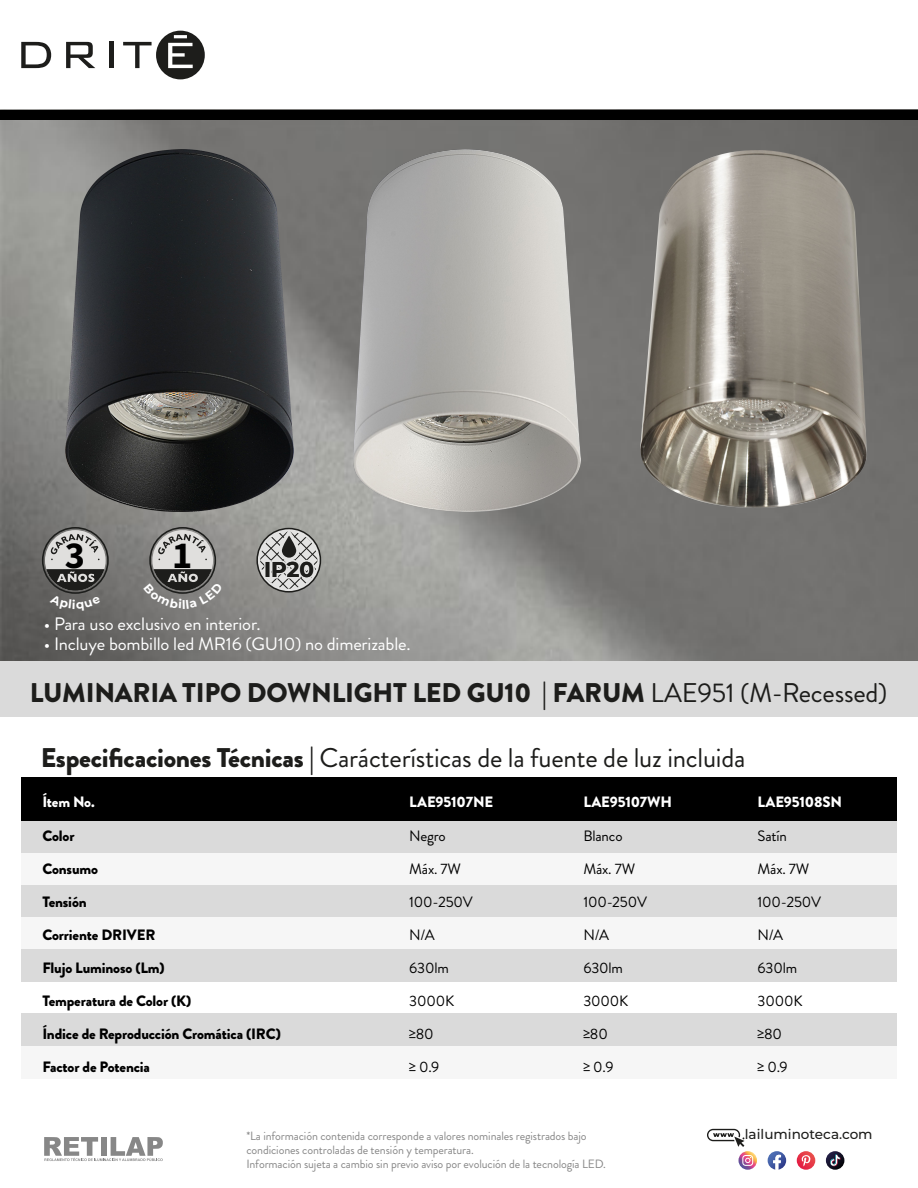
<style>
.page{position:relative;width:918px;height:1188px;background:#fff}
.page>*{position:absolute;margin:0;border:0;box-sizing:border-box;transform-origin:0 0}
.t1{font:27px "Brandon Grotesque";letter-spacing:-.01em;color:#1d1d1b}
.t2{font:900 27px "Brandon Grotesque";letter-spacing:-.01em;color:#1d1d1b}
.t3{font:700 21.45px "Montserrat";color:#1d1d1b}
.t4{font:18px "Brandon Grotesque";letter-spacing:-.01em;color:#fff}
.t5{font:900 15px "Brandon Grotesque";letter-spacing:-.01em;color:#000}
.t6{font:15px/33px "Brandon Grotesque";letter-spacing:-.01em;color:#000}
.t7{font:900 15px "Brandon Grotesque";letter-spacing:-.01em;color:#fff}
.t8{font:500 13.65px "Montserrat";color:#1d1d1b}
.t9{font:12px/14px "Brandon Grotesque";letter-spacing:-.01em;color:#878787}
.s1{font-weight:400}
.s2{font-weight:900}
.s3{color:#fff}
</style>
<div class="page">
<img style="left:0;top:120px;width:918px;height:542px">
<svg style="left:21px;top:42px;width:30px;height:26px"></svg>
<svg style="left:66px;top:42px;width:29px;height:26px"></svg>
<hr style="left:109px;top:42px;width:4px;height:26px;background:#1d1d1b">
<svg style="left:123px;top:31px;width:82px;height:48px"></svg>
<div style="left:0;top:662px;width:918px;height:55px;background:#dadada"></div>
<div style="left:0;top:110px;width:918px;height:10px;background:#000"></div>
<div style="left:22px;top:777px;width:875px;height:44px;background:#000"></div>
<div style="left:22px;top:821px;width:875px;height:32px;background:#dadada"></div>
<div style="left:22px;top:853px;width:875px;height:32px;background:#f6f6f6"></div>
<div style="left:22px;top:885px;width:875px;height:32px;background:#dadada"></div>
<div style="left:22px;top:917px;width:875px;height:33px;background:#f6f6f6"></div>
<div style="left:22px;top:950px;width:875px;height:32px;background:#dadada"></div>
<div style="left:22px;top:1046px;width:875px;height:32px;background:#f6f6f6"></div>
<div style="left:22px;top:1014px;width:875px;height:32px;background:#dadada"></div>
<img style="left:65px;top:150px;width:229px;height:361px">
<img style="left:354px;top:150px;width:227px;height:361px">
<img style="left:640px;top:150px;width:229px;height:361px">
<svg style="left:256px;top:528px;width:65px;height:65px"></svg>
<svg style="left:280px;top:532px;width:18px;height:27px"></svg>
<div style="left:279px;top:531px;width:21px;height:30px;border:3px solid #e3e3e2;border-radius:9px"></div>
<svg style="left:45px;top:530px;width:61px;height:61px"></svg>
<div style="left:42px;top:527px;width:67px;height:67px;border:2px solid #1d1e1c;border-radius:50%"></div>
<div style="left:152px;top:530px;width:61px;height:61px;background:#e0dfdd;border-radius:50%"></div>
<svg style="left:44px;top:1137px;width:119px;height:24px"></svg>
<svg style="left:707px;top:1129px;width:38px;height:18px"></svg>
<svg style="left:738px;top:1151px;width:19px;height:19px"></svg>
<svg style="left:742px;top:1155px;width:11px;height:11px"></svg>
<svg style="left:768px;top:1151px;width:18px;height:19px"></svg>
<svg style="left:826px;top:1151px;width:18px;height:19px"></svg>
<svg style="left:830px;top:1155px;width:10px;height:11px"></svg>
<svg style="left:797px;top:1151px;width:18px;height:19px"></svg>
<svg style="left:801px;top:1155px;width:9px;height:11px"></svg>
<svg style="left:46px;top:534px;width:58px;height:77px"></svg>
<svg style="left:143px;top:534px;width:80px;height:75px"></svg>
<h2 class="t3" style="left:264px;top:554px;width:51px">IP20</h2>
<h3 class="t4" style="left:44px;top:611px;width:219px">• Para uso exclusivo en interior.</h3>
<h3 class="t4" style="left:44px;top:631px;width:368px">• Incluye bombillo led MR16 (GU10) no dimerizable.</h3>
<h1 class="t2" style="left:30px;top:674px;width:859px">LUMINARIA TIPO DOWNLIGHT LED GU10 | FARUM <span class="s1">LAE951 (M-Recessed)</span></h1>
<h1 class="t1" style="left:41px;top:739px;width:706px"><span class="s2">Especificaciones Técnicas |</span> Carácterísticas de la fuente de luz incluida</h1>
<p class="t7" style="left:42px;top:792px;width:54px">Ítem No.</p>
<p class="t7" style="left:758px;top:792px;width:86px">LAE95108SN</p>
<p class="t5" style="left:42px;top:825px;width:34px">Color</p>
<p class="t5" style="left:42px;top:858px;width:57px">Consumo</p>
<p class="t5" style="left:42px;top:891px;width:46px">Tensión</p>
<p class="t5" style="left:42px;top:924px;width:115px">Corriente DRIVER</p>
<p class="t5" style="left:42px;top:957px;width:124px">Flujo Luminoso (Lm)</p>
<p class="t5" style="left:42px;top:990px;width:150px">Temperatura de Color (K)</p>
<p class="t5" style="left:42px;top:1023px;width:240px">Índice de Reproducción Cromática (IRC)</p>
<p class="t5" style="left:42px;top:1056px;width:109px">Factor de Potencia</p>
<p class="t7" style="left:409px;top:792px;width:86px">LAE95107NE</p>
<p class="t6" style="left:409px;top:820px;width:38px">Negro</p>
<p class="t6" style="left:409px;top:853px;width:53px">Máx. 7W</p>
<p class="t6" style="left:409px;top:886px;width:65px">100-250V</p>
<p class="t6" style="left:409px;top:919px;width:27px">N/A</p>
<p class="t6" style="left:409px;top:952px;width:41px">630lm</p>
<p class="t6" style="left:409px;top:985px;width:47px">3000K</p>
<p class="t6" style="left:409px;top:1018px;width:26px">≥80</p>
<p class="t6" style="left:409px;top:1051px;width:32px">≥ 0.9</p>
<p class="t7" style="left:583px;top:792px;width:90px">LAE95107WH</p>
<p class="t6" style="left:583px;top:820px;width:41px">Blanco</p>
<p class="t6" style="left:583px;top:853px;width:53px">Máx. 7W</p>
<p class="t6" style="left:583px;top:886px;width:65px">100-250V</p>
<p class="t6" style="left:583px;top:919px;width:27px">N/A</p>
<p class="t6" style="left:583px;top:952px;width:41px">630lm</p>
<p class="t6" style="left:583px;top:985px;width:47px">3000K</p>
<p class="t6" style="left:583px;top:1018px;width:26px">≥80</p>
<p class="t6" style="left:583px;top:1051px;width:32px">≥ 0.9</p>
<p class="t6" style="left:758px;top:820px;width:53px">Satín<br>Máx. 7W</p>
<p class="t6" style="left:758px;top:886px;width:65px">100-250V</p>
<p class="t6" style="left:758px;top:919px;width:27px">N/A</p>
<p class="t6" style="left:758px;top:952px;width:41px">630lm</p>
<p class="t6" style="left:758px;top:985px;width:47px">3000K</p>
<p class="t6" style="left:758px;top:1018px;width:26px">≥80</p>
<p class="t6" style="left:758px;top:1051px;width:32px">≥ 0.9</p>
<p class="t9" style="left:246px;top:1129px;width:361px">*La información contenida corresponde a valores nominales registrados bajo condiciones controladas de tensión y temperatura.<br>Información sujeta a cambio sin previo aviso por evolución de la tecnología LED.</p>
<p class="t8" style="left:696px;top:1125px;width:183px"><span class="s3">https://</span>lailuminoteca.com<span class="s3">/</span></p>
</div>
